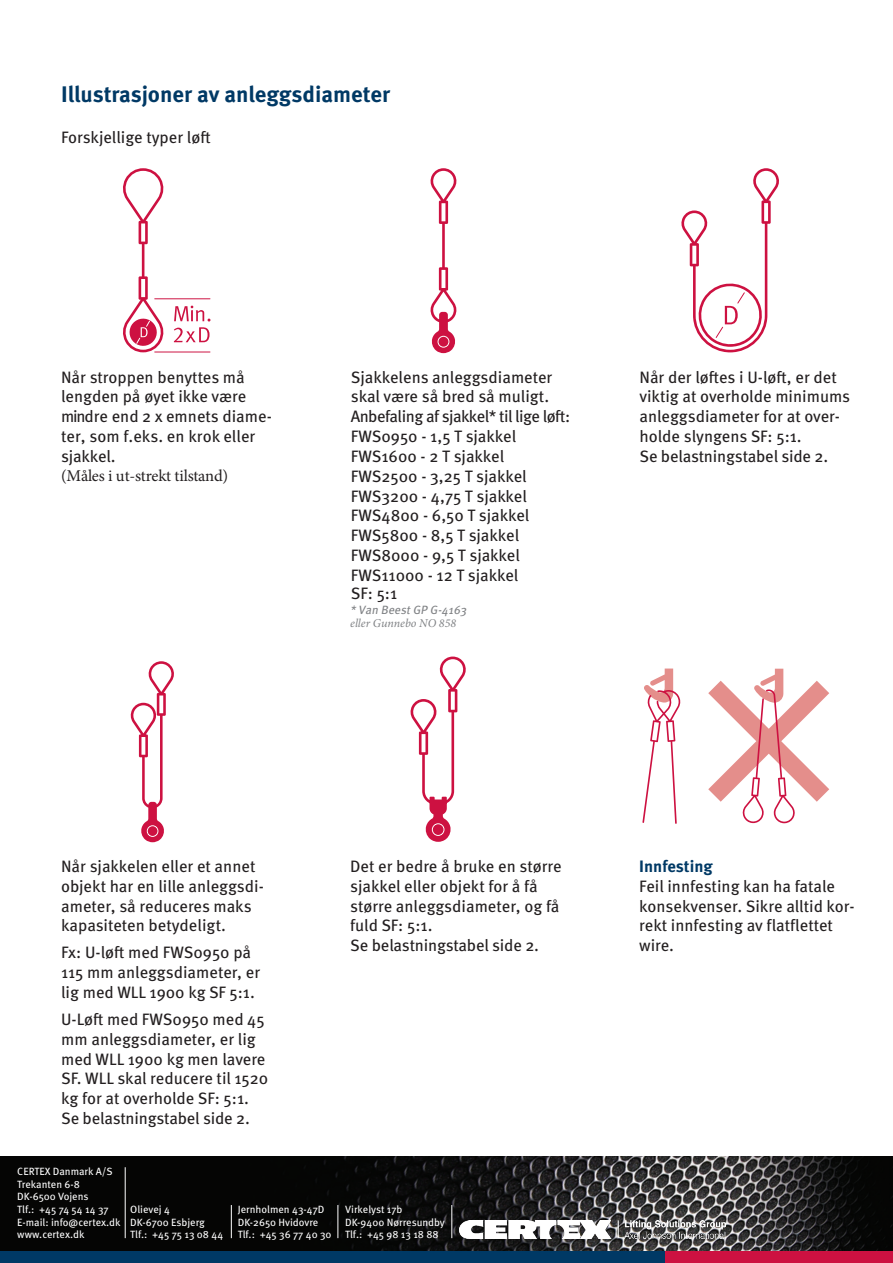
<style>
.page{position:relative;width:893px;height:1263px;background:#fff}
.page>*{position:absolute;margin:0;border:0;box-sizing:border-box;transform-origin:0 0}
.t1{font:700 22.5px "Meta Pro";letter-spacing:-.005em;color:#003965}
.t2{font:16.5px/19.8px "Meta Pro";color:#231f20}
.t3{font:16.5px "Meta Pro";letter-spacing:-.03em;color:#231f20}
.t4{font:700 16.5px "Meta Pro";color:#003965}
.t5{font:italic 12px/12.8px "Meta Pro";color:#808285}
.t6{font:10.5px/12.6px "Meta Pro";color:#fff}
.s1{font-family:"Minion Pro"}
</style>
<div class="page">
<img style="left:0;top:1157px;width:893px;height:94px">
<div style="left:0;top:1251px;width:666px;height:12px;background:#003965"></div>
<div style="left:666px;top:1251px;width:227px;height:12px;background:#cd1141"></div>
<hr style="left:451px;top:1205px;width:1px;height:33px;background:#fff">
<hr style="left:125px;top:1167px;width:1px;height:71px;background:#fff">
<hr style="left:338px;top:1205px;width:1px;height:33px;background:#fff">
<hr style="left:231px;top:1205px;width:1px;height:33px;background:#fff">
<img style="left:459px;top:1220px;width:267px;height:18px">
<svg style="left:618px;top:1220px;width:1px;height:18px"></svg>
<svg style="left:681px;top:168px;width:98px;height:184px"></svg>
<svg style="left:430px;top:168px;width:27px;height:185px"></svg>
<svg style="left:123px;top:168px;width:87px;height:184px"></svg>
<svg style="left:642px;top:668px;width:39px;height:156px"></svg>
<svg style="left:708px;top:669px;width:121px;height:154px"></svg>
<svg style="left:130px;top:661px;width:44px;height:181px"></svg>
<svg style="left:410px;top:656px;width:56px;height:186px"></svg>
<p class="t1" style="left:61px;top:77px;width:330px">Illustrasjoner av anleggsdiameter</p>
<p class="t2" style="left:61px;top:127px;width:151px">Forskjellige typer løft</p>
<p class="t2" style="left:61px;top:366px;width:212px">Når stroppen benyttes må lengden på øyet ikke være mindre end 2 x emnets diame&shy;ter, som f.eks. en krok eller sjakkel.<br><span class="s1">(Måles i ut-strekt tilstand)</span></p>
<p class="t2" style="left:351px;top:366px;width:203px">Sjakkelens anleggsdiameter skal være så bred så muligt.</p>
<p class="t3" style="left:351px;top:404px;width:221px">Anbefaling af sjakkel* til lige løft:</p>
<p class="t2" style="left:351px;top:425px;width:167px">FWS0950 - 1,5 T sjakkel</p>
<p class="t2" style="left:351px;top:445px;width:155px">FWS1600 - 2 T sjakkel</p>
<p class="t2" style="left:351px;top:465px;width:178px">FWS2500 - 3,25 T sjakkel</p>
<p class="t2" style="left:351px;top:485px;width:178px">FWS3200 - 4,75 T sjakkel</p>
<p class="t2" style="left:351px;top:505px;width:180px">FWS4800 - 6,50 T sjakkel</p>
<p class="t2" style="left:351px;top:525px;width:171px;line-height:19.4px;text-align:justify">FWS5800 - 8,5 T sjakkel FWS8000 - 9,5 T sjakkel FWS11000 - 12 T sjakkel SF: 5:1</p>
<p class="t5" style="left:350px;top:603px;width:121px">* Van Beest GP G-4163 <span class="s1">eller Gunnebo NO 858</span></p>
<p class="t2" style="left:639px;top:366px;width:212px">Når der løftes i U-løft, er det viktig at overholde minimums anleggsdiameter for at over&shy;holde slyngens SF: 5:1.<br>Se belastningstabel side 2.</p>
<p class="t2" style="left:61px;top:855px;width:204px">Når sjakkelen eller et annet objekt har en lille anleggsdi&shy;ameter, så reduceres maks kapasiteten betydeligt.</p>
<p class="t2" style="left:61px;top:942px;width:201px">Fx: U-løft med FWS0950 på<br>115 mm anleggsdiameter, er lig med WLL 1900 kg SF 5:1.</p>
<p class="t2" style="left:61px;top:1008px;width:209px">U-Løft med FWS0950 med 45 mm anleggsdiameter, er lig med WLL 1900 kg men lavere<br>SF. WLL skal reducere til 1520 kg for at overholde SF: 5:1.</p>
<p class="t2" style="left:61px;top:1107px;width:190px">Se belastningstabel side 2.</p>
<p class="t2" style="left:350px;top:855px;width:213px">Det er bedre å bruke en større sjakkel eller objekt for å få større anleggsdiameter, og få fuld SF: 5:1.</p>
<p class="t2" style="left:350px;top:934px;width:190px">Se belastningstabel side 2.</p>
<p class="t6" style="left:17px;top:1164px;width:105px">CERTEX Danmark A/S<br>Trekanten 6-8<br>DK-6500 Vojens<br>Tlf.: +45 74 54 14 37<br>E-mail: info@certex.dk www.certex.dk</p>
<p class="t6" style="left:130px;top:1202px;width:94px">Olievej 4<br>DK-6700 Esbjerg<br>Tlf.: +45 75 13 08 44</p>
<p class="t6" style="left:238px;top:1202px;width:95px">Jernholmen 43-47D<br>DK-2650 Hvidovre<br>Tlf.: +45 36 77 40 30</p>
<p class="t6" style="left:345px;top:1202px;width:101px">Virkelyst 17b<br>DK-9400 Nørresundby<br>Tlf.: +45 98 13 18 88</p>
<p class="t4" style="left:639px;top:853px;width:75px">Innfesting</p>
<p class="t2" style="left:639px;top:875px;width:217px">Feil innfesting kan ha fatale konsekvenser. Sikre alltid kor&shy;rekt innfesting av flatflettet wire.</p>
</div>
